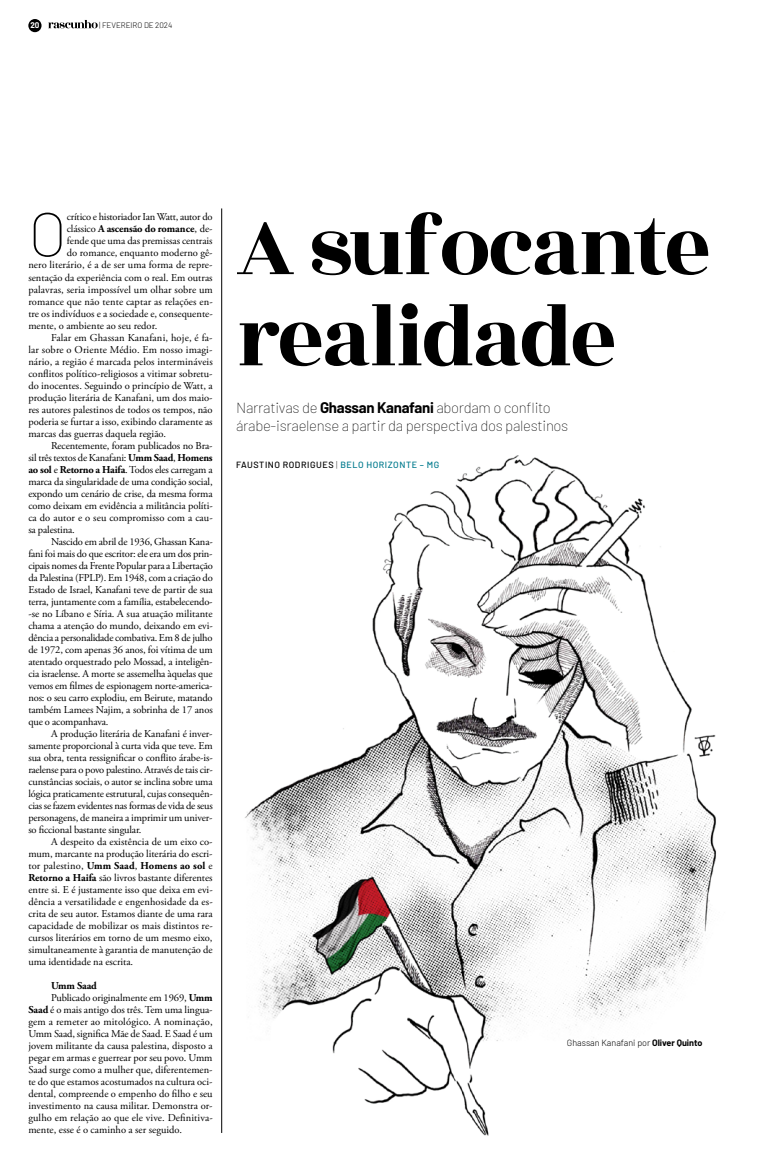
<style>
.page{position:relative;width:760px;height:1160px;background:#fff}
.page>*{position:absolute;margin:0;border:0;box-sizing:border-box;transform-origin:0 0}
.t1{font:91.1px/91.1px "Rozha One";letter-spacing:-.03em;color:#000}
.t2{font:100 61.9px "Barlow";color:#000}
.t3{font:100 15px/18px "Barlow";letter-spacing:-.02em;color:#000}
.t4{font:10.5px "Adobe Garamond Pro";letter-spacing:-.005em;color:#000}
.t5{font:10.5px "Adobe Garamond Pro";letter-spacing:.015em;color:#000}
.t6{font:10.5px "Adobe Garamond Pro";letter-spacing:-.025em;color:#000}
.t7{font:700 10.5px "Adobe Garamond Pro";letter-spacing:-.01em;color:#000}
.t8{font:700 10.5px "Adobe Garamond Pro";letter-spacing:.015em;color:#000}
.t9{font:500 9px "Barlow";letter-spacing:.06em;color:#000}
.t10{font:300 9px "Barlow";color:#000}
.t11{font:300 8px "Barlow";letter-spacing:-.005em;color:#000}
.t12{font:700 8px "Barlow";color:#fff}
.s1{font-weight:400}
.s2{font-weight:700}
.s3{font-weight:200}
.s4{color:#007a8d}
</style>
<div class="page">
<img style="left:221px;top:424px;width:495px;height:712px">
<hr style="left:221px;top:208px;width:1px;height:924px;background:#000">
<svg style="left:48px;top:20px;width:50px;height:8px"></svg>
<div style="left:28px;top:19px;width:14px;height:13px;background:#000;border-radius:50%"></div>
<p class="t12" style="left:30px;top:20px;width:10px">20</p>
<p class="t11" style="left:99px;top:20px;width:75px">| FEVEREIRO DE 2024</p>
<h2 class="t2" style="left:28px;top:190px;width:40px">O</h2>
<p class="t4" style="left:67px;top:211px;width:147px">crítico e historiador Ian Watt, autor do</p>
<p class="t7" style="left:67px;top:223px;width:147px"><span class="s1">clássico</span> A ascensão do romance<span class="s1">, de-</span></p>
<p class="t4" style="left:67px;top:235px;width:147px">fende que uma das premissas centrais</p>
<p class="t4" style="left:67px;top:247px;width:147px">do romance, enquanto moderno gê-</p>
<p class="t4" style="left:28px;top:259px;width:186px">nero literário, é a de ser uma forma de repre-</p>
<p class="t4" style="left:28px;top:271px;width:186px">sentação da experiência com o real. Em outras</p>
<p class="t4" style="left:28px;top:283px;width:186px">palavras, seria impossível um olhar sobre um</p>
<p class="t4" style="left:28px;top:295px;width:186px">romance que não tente captar as relações en-</p>
<p class="t4" style="left:28px;top:307px;width:186px">tre os indivíduos e a sociedade e, consequente-</p>
<p class="t4" style="left:28px;top:319px;width:130px">mente, o ambiente ao seu redor.</p>
<p class="t5" style="left:51px;top:331px;width:163px">Falar em Ghassan Kanafani, hoje, é fa-</p>
<p class="t5" style="left:28px;top:343px;width:186px">lar sobre o Oriente Médio. Em nosso imagi-</p>
<p class="t4" style="left:28px;top:355px;width:186px">nário, a região é marcada pelos intermináveis</p>
<p class="t4" style="left:28px;top:367px;width:186px">conflitos político-religiosos a vitimar sobretu-</p>
<p class="t4" style="left:28px;top:379px;width:186px">do inocentes. Seguindo o princípio de Watt, a</p>
<p class="t4" style="left:28px;top:391px;width:186px">produção literária de Kanafani, um dos maio-</p>
<p class="t4" style="left:28px;top:403px;width:186px">res autores palestinos de todos os tempos, não</p>
<p class="t4" style="left:28px;top:415px;width:186px">poderia se furtar a isso, exibindo claramente as</p>
<p class="t4" style="left:28px;top:427px;width:139px">marcas das guerras daquela região.</p>
<p class="t4" style="left:51px;top:439px;width:163px">Recentemente, foram publicados no Bra-</p>
<p class="t4" style="left:28px;top:451px;width:186px">sil três textos de Kanafani: <span class="s2">Umm Saad</span>, <span class="s2">Homens</span></p>
<p class="t4" style="left:28px;top:463px;width:186px"><span class="s2">ao sol</span> e <span class="s2">Retorno a Haifa</span>. Todos eles carregam a</p>
<p class="t4" style="left:28px;top:475px;width:186px">marca da singularidade de uma condição social,</p>
<p class="t4" style="left:28px;top:487px;width:186px">expondo um cenário de crise, da mesma forma</p>
<p class="t4" style="left:28px;top:499px;width:186px">como deixam em evidência a militância políti-</p>
<p class="t4" style="left:28px;top:511px;width:186px">ca do autor e o seu compromisso com a cau-</p>
<p class="t4" style="left:28px;top:523px;width:48px">sa palestina.</p>
<p class="t4" style="left:51px;top:535px;width:163px">Nascido em abril de 1936, Ghassan Kana-</p>
<p class="t4" style="left:28px;top:547px;width:186px">fani foi mais do que escritor: ele era um dos prin-</p>
<p class="t4" style="left:28px;top:559px;width:186px">cipais nomes da Frente Popular para a Libertação</p>
<p class="t4" style="left:28px;top:571px;width:186px">da Palestina (FPLP). Em 1948, com a criação do</p>
<p class="t4" style="left:28px;top:583px;width:186px">Estado de Israel, Kanafani teve de partir de sua</p>
<p class="t4" style="left:28px;top:595px;width:186px">terra, juntamente com a família, estabelecendo-</p>
<p class="t4" style="left:28px;top:607px;width:186px">-se no Líbano e Síria. A sua atuação militante</p>
<p class="t4" style="left:28px;top:619px;width:186px">chama a atenção do mundo, deixando em evi-</p>
<p class="t6" style="left:28px;top:631px;width:186px">dência a personalidade combativa. Em 8 de julho</p>
<p class="t4" style="left:28px;top:643px;width:186px">de 1972, com apenas 36 anos, foi vítima de um</p>
<p class="t4" style="left:28px;top:655px;width:186px">atentado orquestrado pelo Mossad, a inteligên-</p>
<p class="t4" style="left:28px;top:667px;width:186px">cia israelense. A morte se assemelha àquelas que</p>
<p class="t4" style="left:28px;top:679px;width:186px">vemos em filmes de espionagem norte-america-</p>
<p class="t4" style="left:28px;top:691px;width:186px">nos: o seu carro explodiu, em Beirute, matando</p>
<p class="t4" style="left:28px;top:703px;width:186px">também Lamees Najim, a sobrinha de 17 anos</p>
<p class="t4" style="left:28px;top:715px;width:82px">que o acompanhava.</p>
<p class="t4" style="left:51px;top:727px;width:163px">A produção literária de Kanafani é inver-</p>
<p class="t4" style="left:28px;top:739px;width:186px">samente proporcional à curta vida que teve. Em</p>
<p class="t4" style="left:28px;top:751px;width:186px">sua obra, tenta ressignificar o conflito árabe-is-</p>
<p class="t4" style="left:28px;top:763px;width:186px">raelense para o povo palestino. Através de tais cir-</p>
<p class="t4" style="left:28px;top:775px;width:186px">cunstâncias sociais, o autor se inclina sobre uma</p>
<p class="t4" style="left:28px;top:787px;width:186px">lógica praticamente estrutural, cujas consequên-</p>
<p class="t4" style="left:28px;top:799px;width:186px">cias se fazem evidentes nas formas de vida de seus</p>
<p class="t4" style="left:28px;top:811px;width:186px">personagens, de maneira a imprimir um univer-</p>
<p class="t4" style="left:28px;top:823px;width:115px">so ficcional bastante singular.</p>
<p class="t4" style="left:51px;top:835px;width:163px">A despeito da existência de um eixo co-</p>
<p class="t4" style="left:28px;top:847px;width:186px">mum, marcante na produção literária do escri-</p>
<p class="t8" style="left:28px;top:859px;width:186px"><span class="s1">tor palestino,</span> Umm Saad<span class="s1">,</span> Homens ao sol <span class="s1">e</span></p>
<p class="t4" style="left:28px;top:871px;width:186px"><span class="s2">Retorno a Haifa</span> são livros bastante diferentes</p>
<p class="t4" style="left:28px;top:883px;width:186px">entre si. E é justamente isso que deixa em evi-</p>
<p class="t4" style="left:28px;top:895px;width:186px">dência a versatilidade e engenhosidade da es-</p>
<p class="t4" style="left:28px;top:907px;width:186px">crita de seu autor. Estamos diante de uma rara</p>
<p class="t4" style="left:28px;top:919px;width:186px">capacidade de mobilizar os mais distintos re-</p>
<p class="t4" style="left:28px;top:931px;width:186px">cursos literários em torno de um mesmo eixo,</p>
<p class="t4" style="left:28px;top:943px;width:186px">simultaneamente à garantia de manutenção de</p>
<p class="t4" style="left:28px;top:955px;width:106px">uma identidade na escrita.</p>
<p class="t7" style="left:51px;top:979px;width:47px">Umm Saad</p>
<p class="t4" style="left:51px;top:991px;width:163px">Publicado originalmente em 1969, <span class="s2">Umm</span></p>
<p class="t4" style="left:28px;top:1003px;width:186px"><span class="s2">Saad</span> é o mais antigo dos três. Tem uma lingua-</p>
<p class="t5" style="left:28px;top:1015px;width:186px">gem a remeter ao mitológico. A nominação,</p>
<p class="t4" style="left:28px;top:1027px;width:186px">Umm Saad, significa Mãe de Saad. E Saad é um</p>
<p class="t4" style="left:28px;top:1039px;width:186px">jovem militante da causa palestina, disposto a</p>
<p class="t4" style="left:28px;top:1051px;width:186px">pegar em armas e guerrear por seu povo. Umm</p>
<p class="t4" style="left:28px;top:1063px;width:186px">Saad surge como a mulher que, diferentemen-</p>
<p class="t4" style="left:28px;top:1075px;width:186px">te do que estamos acostumados na cultura oci-</p>
<p class="t4" style="left:28px;top:1087px;width:186px">dental, compreende o empenho do filho e seu</p>
<p class="t4" style="left:28px;top:1099px;width:186px">investimento na causa militar. Demonstra or-</p>
<p class="t4" style="left:28px;top:1111px;width:186px">gulho em relação ao que ele vive. Definitiva-</p>
<p class="t4" style="left:28px;top:1123px;width:155px">mente, esse é o caminho a ser seguido.</p>
<h1 class="t1" style="left:236px;top:202px;width:476px">A sufocante realidade</h1>
<h3 class="t3" style="left:236px;top:398px;width:334px">Narrativas de <span class="s2">Ghassan Kanafani</span> abordam o conflito árabe-israelense a partir da perspectiva dos palestinos</h3>
<p class="t9" style="left:236px;top:457px;width:205px">FAUSTINO RODRIGUES <span class="s3">|</span> <span class="s4">BELO HORIZONTE – MG</span></p>
<p class="t10" style="left:567px;top:1036px;width:137px">Ghassan Kanafani por <span class="s2">Oliver Quinto</span></p>
</div>
